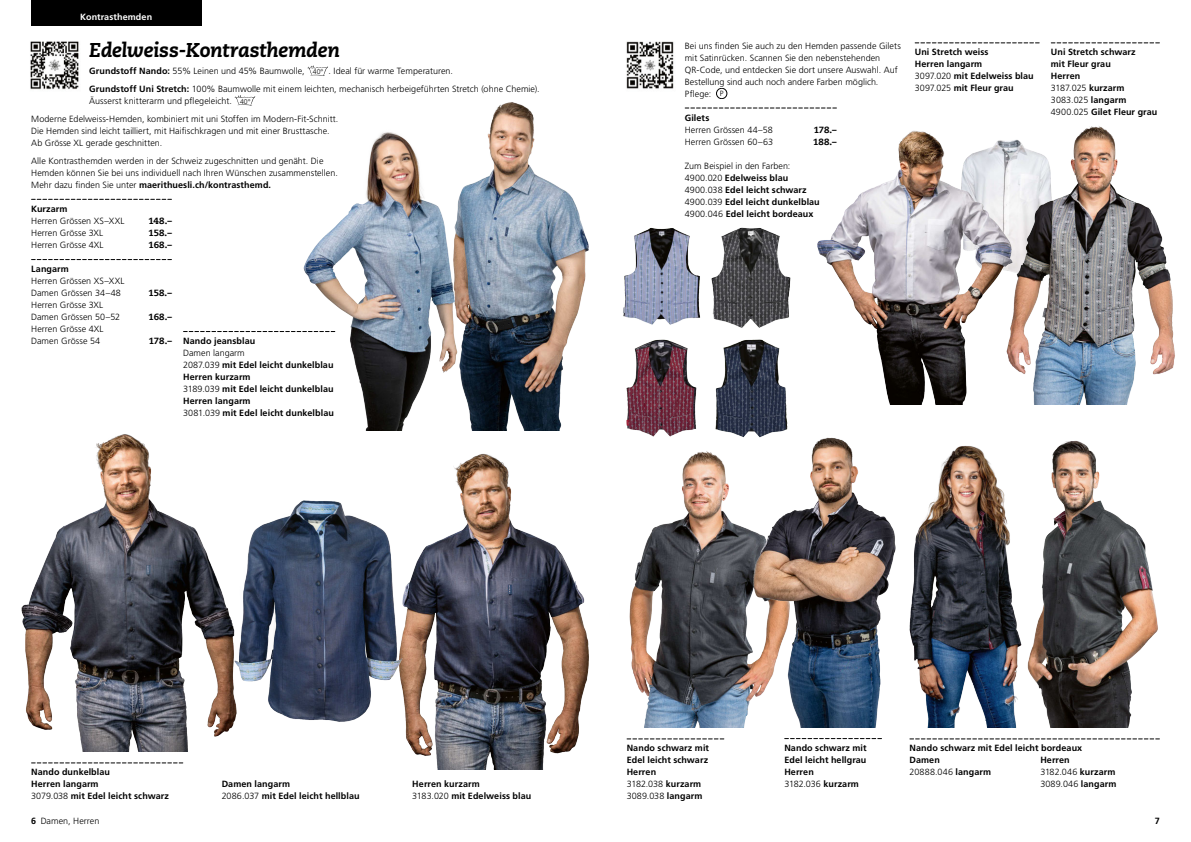
<style>
.page{position:relative;width:1191px;height:842px;background:#fff}
.page>*{position:absolute;margin:0;border:0;box-sizing:border-box;transform-origin:0 0}
.t1{font:italic 800 20px "Caecilia LT Std";letter-spacing:-.015em;color:#000}
.t2{font:700 9px/12px "Frutiger LT Pro";letter-spacing:.01em;color:#000}
.t3{font:300 9px/12px "Frutiger LT Pro";letter-spacing:.005em;color:#000}
.t4{font:300 9px/12px "Frutiger LT Std";letter-spacing:.005em;color:#000}
.t5{font:800 9px "Caecilia LT Std";letter-spacing:-.01em;color:#000}
.t6{font:700 9px "Frutiger LT Pro";letter-spacing:.01em;color:#fff}
.s1{font-weight:700}
.s2{font-size:6.8px}
.s3{font-weight:300}
.s4{font-size:7.6px}
</style>
<div class="page">
<img style="left:403px;top:453px;width:186px;height:316px">
<img style="left:1027px;top:440px;width:131px;height:287px">
<img style="left:629px;top:451px;width:122px;height:276px">
<img style="left:1021px;top:126px;width:154px;height:278px">
<img style="left:817px;top:130px;width:204px;height:274px">
<img style="left:626px;top:339px;width:71px;height:98px">
<img style="left:711px;top:228px;width:80px;height:100px">
<img style="left:623px;top:228px;width:77px;height:97px">
<img style="left:715px;top:339px;width:72px;height:98px">
<img style="left:21px;top:434px;width:213px;height:317px">
<img style="left:457px;top:102px;width:132px;height:328px">
<img style="left:233px;top:500px;width:170px;height:223px">
<img style="left:30px;top:41px;width:49px;height:49px">
<img style="left:304px;top:132px;width:153px;height:298px">
<img style="left:626px;top:41px;width:48px;height:48px">
<img style="left:909px;top:445px;width:113px;height:282px">
<img style="left:751px;top:436px;width:145px;height:291px">
<div style="left:31px;top:0;width:170px;height:26px;background:#000"></div>
<svg style="left:307px;top:65px;width:21px;height:11px"></svg>
<svg style="left:234px;top:95px;width:21px;height:11px"></svg>
<svg style="left:32px;top:199px;width:139px;height:1px"></svg>
<svg style="left:32px;top:259px;width:139px;height:1px"></svg>
<svg style="left:183px;top:331px;width:152px;height:1px"></svg>
<svg style="left:32px;top:762px;width:151px;height:1px"></svg>
<svg style="left:627px;top:738px;width:97px;height:1px"></svg>
<svg style="left:784px;top:738px;width:97px;height:1px"></svg>
<svg style="left:910px;top:738px;width:249px;height:1px"></svg>
<div style="left:716px;top:88px;width:11px;height:11px;border:1px solid #000;border-radius:50%"></div>
<svg style="left:685px;top:108px;width:151px;height:1px"></svg>
<svg style="left:1051px;top:43px;width:108px;height:1px"></svg>
<svg style="left:915px;top:43px;width:124px;height:1px"></svg>
<p class="t6" style="left:80px;top:11px;width:73px">Kontrasthemden</p>
<h1 class="t1" style="left:89px;top:38px;width:252px">Edelweiss-Kontrasthemden</h1>
<p class="t3" style="left:89px;top:62px;width:452px;line-height:17.7px"><span class="s1">Grundstoff Nando:</span> 55% Leinen und 45% Baumwolle, <span class="s2">40°</span> . Ideal für warme Temperaturen.<br><span class="s1">Grundstoff Uni Stretch:</span> 100% Baumwolle mit einem leichten, mechanisch herbeigeführten Stretch (ohne Chemie).</p>
<p class="t3" style="left:89px;top:95px;width:163px">Äusserst knitterarm und pflegeleicht. <span class="s2">40°</span></p>
<p class="t3" style="left:31px;top:113px;width:309px">Moderne Edelweiss-Hemden, kombiniert mit uni Stoffen im Modern-Fit-Schnitt.<br>Die Hemden sind leicht tailliert, mit Haifischkragen und mit einer Brusttasche.<br>Ab Grösse XL gerade geschnitten.</p>
<p class="t3" style="left:31px;top:155px;width:308px">Alle Kontrasthemden werden in der Schweiz zugeschnitten und genäht. Die<br>Hemden können Sie bei uns individuell nach Ihren Wünschen zusammenstellen.<br>Mehr dazu finden Sie unter <span class="s1">maerithuesli.ch/kontrasthemd.</span></p>
<p class="t2" style="left:31px;top:203px;width:38px">Kurzarm</p>
<p class="t4" style="left:31px;top:215px;width:95px">Herren Grössen XS–XXL</p>
<p class="t5" style="left:148px;top:215px;width:25px">148.–</p>
<p class="t4" style="left:31px;top:227px;width:74px">Herren Grösse 3XL</p>
<p class="t5" style="left:149px;top:227px;width:25px">158.–</p>
<p class="t4" style="left:31px;top:239px;width:74px">Herren Grösse 4XL</p>
<p class="t5" style="left:149px;top:239px;width:25px">168.–</p>
<p class="t2" style="left:31px;top:263px;width:39px">Langarm</p>
<p class="t4" style="left:31px;top:275px;width:95px">Herren Grössen XS–XXL<br>Damen Grössen 34–48</p>
<p class="t5" style="left:149px;top:287px;width:25px">158.–</p>
<p class="t4" style="left:31px;top:299px;width:91px">Herren Grösse 3XL<br>Damen Grössen 50–52</p>
<p class="t5" style="left:149px;top:311px;width:25px">168.–</p>
<p class="t4" style="left:31px;top:323px;width:74px">Herren Grösse 4XL<br>Damen Grösse 54</p>
<p class="t5" style="left:149px;top:335px;width:25px">178.–</p>
<p class="t2" style="left:183px;top:335px;width:74px">Nando jeansblau</p>
<p class="t2" style="left:183px;top:347px;width:152px"><span class="s3">Damen langarm<br>2087.039</span> mit Edel leicht dunkelblau<br>Herren kurzarm<br><span class="s3">3189.039</span> mit Edel leicht dunkelblau<br>Herren langarm<br><span class="s3">3081.039</span> mit Edel leicht dunkelblau</p>
<p class="t3" style="left:685px;top:40px;width:217px">Bei uns finden Sie auch zu den Hemden passende Gilets mit Satinrücken. Scannen Sie den nebenstehenden QR-Code, und entdecken Sie dort unsere Auswahl. Auf Bestellung sind auch noch andere Farben möglich.<br>Pflege: <span class="s4">P</span></p>
<p class="t2" style="left:685px;top:111px;width:26px">Gilets</p>
<p class="t4" style="left:685px;top:124px;width:90px">Herren Grössen 44–58</p>
<p class="t5" style="left:813px;top:124px;width:25px">178.–</p>
<p class="t4" style="left:685px;top:136px;width:90px">Herren Grössen 60–63</p>
<p class="t5" style="left:813px;top:136px;width:25px">188.–</p>
<p class="t2" style="left:685px;top:159px;width:136px"><span class="s3">Zum Beispiel in den Farben:<br>4900.020</span> Edelweiss blau<br><span class="s3">4900.038</span> Edel leicht schwarz<br><span class="s3">4900.039</span> Edel leicht dunkelblau<br><span class="s3">4900.046</span> Edel leicht bordeaux</p>
<p class="t2" style="left:914px;top:46px;width:120px">Uni Stretch weiss<br>Herren langarm<br><span class="s3">3097.020</span> mit Edelweiss blau<br><span class="s3">3097.025</span> mit Fleur grau</p>
<p class="t2" style="left:1051px;top:46px;width:108px">Uni Stretch schwarz<br>mit Fleur grau<br>Herren<br><span class="s3">3187.025</span> kurzarm<br><span class="s3">3083.025</span> langarm<br><span class="s3">4900.025</span> Gilet Fleur grau</p>
<p class="t2" style="left:31px;top:766px;width:139px">Nando dunkelblau<br>Herren langarm<br><span class="s3">3079.038</span> mit Edel leicht schwarz</p>
<p class="t2" style="left:626px;top:742px;width:84px">Nando schwarz mit<br>Edel leicht schwarz<br>Herren<br><span class="s3">3182.038</span> kurzarm<br><span class="s3">3089.038</span> langarm</p>
<p class="t2" style="left:784px;top:742px;width:84px">Nando schwarz mit<br>Edel leicht hellgrau<br>Herren<br><span class="s3">3182.036</span> kurzarm</p>
<p class="t2" style="left:909px;top:742px;width:174px">Nando schwarz mit Edel leicht bordeaux<br>Damen<br><span class="s3">20888.046</span> langarm</p>
<p class="t2" style="left:1040px;top:754px;width:77px">Herren<br><span class="s3">3182.046</span> kurzarm</p>
<p class="t2" style="left:222px;top:778px;width:70px">Damen langarm</p>
<p class="t3" style="left:1040px;top:778px;width:78px">3089.046 <span class="s1">langarm</span></p>
<p class="t2" style="left:222px;top:790px;width:139px"><span class="s3">2086.037</span> mit Edel leicht hellblau</p>
<p class="t2" style="left:412px;top:778px;width:120px">Herren kurzarm<br><span class="s3">3183.020</span> mit Edelweiss blau</p>
<p class="t3" style="left:31px;top:815px;width:70px"><span class="s1">6</span> Damen, Herren</p>
<p class="t2" style="left:1154px;top:815px;width:7px">7</p>
</div>
